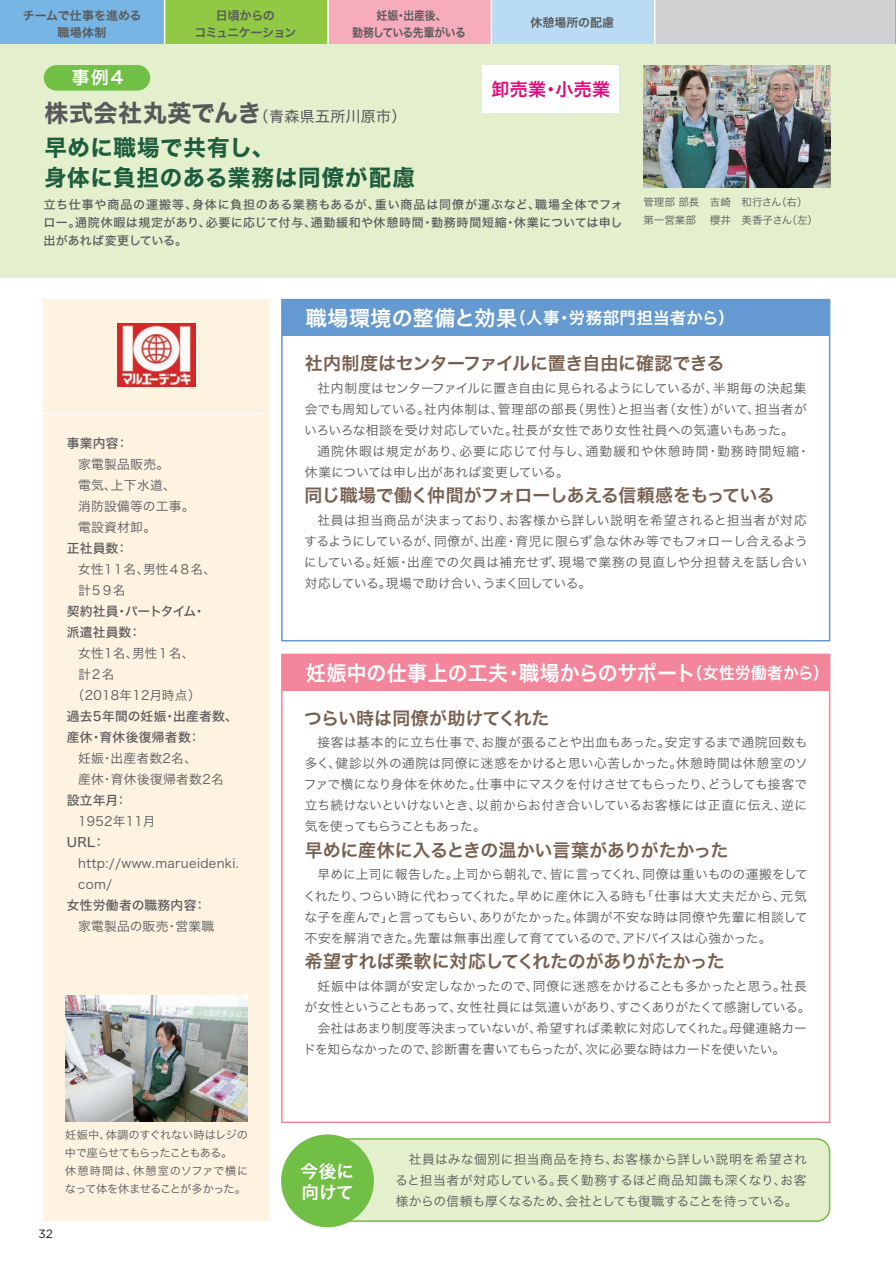
<style>
.page{position:relative;width:896px;height:1266px;background:#fff}
.page>*{position:absolute;margin:0;border:0;box-sizing:border-box;transform-origin:0 0}
.t1{font:22.5px/30px "Hira Kaku Std N W7";letter-spacing:.035em;color:#1e5e3d}
.t2{font:21px "Hira Kaku Std W6";letter-spacing:.005em;color:#fff;scale:.95 1}
.t3{font:18px "Hira Kaku Std W6";letter-spacing:-.015em;color:#775f50}
.t4{font:18px "Hira Kaku Std W6";letter-spacing:-.035em;color:#775f50}
.t5{font:18px "Hira Kaku Std W6";letter-spacing:.015em;color:#e2097a}
.t6{font:17.7px/20.9px "Hira Kaku Std W6";letter-spacing:.015em;color:#fff}
.t7{font:16.5px "Hira Kaku Std W6";letter-spacing:.025em;color:#fff}
.t8{font:15px "Hira Kaku Std W4";letter-spacing:.025em;color:#57585a}
.t9{font:12.75px/21px "Hira Kaku Std W3";letter-spacing:.005em;color:#57585a;text-align:justify}
.t10{font:12.75px/21px "Hira Kaku Std W3";letter-spacing:.025em;color:#57585a}
.t11{font:12.75px/21px "Hira Kaku Std W5";letter-spacing:.025em;color:#57585a}
.t12{font:12.75px/21px "Hira Kaku Std W3";letter-spacing:.05em;color:#57585a}
.t13{font:12.75px "Hira Kaku Std W3";letter-spacing:-.045em;color:#57585a}
.t14{font:12.75px "Hira Kaku Std W3";letter-spacing:-.015em;color:#57585a}
.t15{font:12.75px "Hira Kaku Std W3";letter-spacing:-.035em;color:#57585a}
.t16{font:12.75px/21px "Hira Kaku Std W3";letter-spacing:-.065em;color:#57585a}
.t17{font:12px/18px "Hira Kaku Std W5";letter-spacing:.025em;color:#57585a;text-align:justify}
.t18{font:12px/16.5px "Hira Kaku Std W6";letter-spacing:-.015em;color:#57585a;text-align:center}
.t19{font:12px/16.5px "Hira Kaku Std W6";letter-spacing:-.015em;color:#57585a;text-align:center;scale:.9 1}
.t20{font:12px/16.5px "Hira Kaku Std W6";letter-spacing:-.055em;color:#57585a;text-align:center}
.t21{font:12px "Gotham";color:#231f20}
.t22{font:11.25px/18px "Hira Kaku Std W3";letter-spacing:-.04em;color:#57585a}
.t23{font:10.5px/18px "Hira Kaku Std W3";color:#57585a}
.s1{font-family:"Hira Kaku Std W7";font-size:24px}
.s2{font-size:21px}
.s3{font-size:16.5px}
</style>
<div class="page">
<div style="left:0;top:0;width:895px;height:278px;background:#e3efcd"></div>
<div style="left:0;top:0;width:165px;height:44px;background:#77b6e4"></div>
<div style="left:165px;top:0;width:163px;height:44px;background:#91c844"></div>
<div style="left:328px;top:0;width:163px;height:44px;background:#f7acbb"></div>
<div style="left:491px;top:0;width:163px;height:44px;background:#b9dbf3"></div>
<div style="left:654px;top:0;width:240px;height:44px;background:#cfd0d2"></div>
<hr style="left:654px;top:0;width:1px;height:44px;background:#fff">
<hr style="left:490px;top:0;width:2px;height:44px;background:#fff">
<hr style="left:327px;top:0;width:2px;height:44px;background:#fff">
<hr style="left:164px;top:0;width:1px;height:44px;background:#fff">
<hr style="left:894px;top:0;width:1px;height:44px;background:#77b6e4">
<div style="left:482px;top:65px;width:137px;height:48px;background:#fff"></div>
<div style="left:44px;top:65px;width:106px;height:26px;background:#71bf44;border-radius:13px"></div>
<img style="left:643px;top:65px;width:187px;height:122px">
<div style="left:327px;top:1138px;width:502px;height:83px;background:#e3efcd;border-radius:13px"></div>
<div style="left:327px;top:1138px;width:503px;height:83px;border:2px solid #71bf44;border-radius:13px"></div>
<div style="left:282px;top:299px;width:547px;height:37px;background:#6599d1"></div>
<div style="left:282px;top:654px;width:547px;height:37px;background:#f3869a"></div>
<div style="left:44px;top:299px;width:225px;height:922px;background:#fef2e1"></div>
<hr style="left:43px;top:412px;width:225px;height:2px;background:#fff">
<div style="left:282px;top:1135px;width:91px;height:91px;background:#71bf44;border-radius:50%"></div>
<div style="left:281px;top:1134px;width:93px;height:93px;border:2px solid #71bf44;border-radius:50%"></div>
<img style="left:118px;top:323px;width:77px;height:64px">
<img style="left:65px;top:995px;width:182px;height:126px">
<p class="t18" style="left:23px;top:8px;width:120px">チームで仕事を進める職場体制</p>
<p class="t20" style="left:194px;top:8px;width:103px">日頃からの<br>コミュニケーション</p>
<p class="t19" style="left:352px;top:8px;width:128px">妊娠・出産後、<br>勤務している先輩がいる</p>
<p class="t18" style="left:530px;top:14px;width:85px">休憩場所の配慮</p>
<h3 class="t6" style="left:72px;top:68px;width:53px">事例4</h3>
<p class="t8" style="left:44px;top:105px;width:364px"><span class="s1">株式会社丸英でんき</span>（青森県五所川原市）</p>
<h1 class="t1" style="left:44px;top:133px;width:372px">早めに職場で共有し、<br>身体に負担のある業務は同僚が配慮</h1>
<h3 class="t5" style="left:491px;top:75px;width:120px">卸売業・小売業</h3>
<p class="t17" style="left:43px;top:196px;width:581px">立ち仕事や商品の運搬等、身体に負担のある業務もあるが、重い商品は同僚が運ぶなど、職場全体でフォロー。通院休暇は規定があり、必要に応じて付与、通勤緩和や休憩時間・勤務時間短縮・休業については申し出があれば変更している。</p>
<p class="t23" style="left:643px;top:192px;width:176px">管理部 部長　吉崎　和行さん（右）第一営業部 　櫻井　美香子さん（左）</p>
<p class="t11" style="left:67px;top:432px;width:63px">事業内容：</p>
<p class="t10" style="left:78px;top:453px;width:118px">家電製品販売。<br>電気、上下水道、<br>消防設備等の工事。電設資材卸。</p>
<p class="t11" style="left:67px;top:537px;width:63px">正社員数：</p>
<p class="t16" style="left:78px;top:558px;width:140px">女性1１名、男性４８名、計５９名</p>
<p class="t11" style="left:67px;top:600px;width:140px">契約社員・パートタイム・派遣社員数：</p>
<p class="t9" style="left:78px;top:642px;width:118px">女性1名、男性１名、</p>
<p class="t9" style="left:78px;top:663px;width:38px">計２名</p>
<p class="t10" style="left:72px;top:684px;width:131px">（2018年12月時点）</p>
<p class="t11" style="left:67px;top:705px;width:173px">過去5年間の妊娠・出産者数、産休・育休後復帰者数：</p>
<p class="t10" style="left:78px;top:747px;width:147px">妊娠・出産者数2名、<br>産休・育休後復帰者数2名</p>
<p class="t11" style="left:67px;top:789px;width:62px">設立年月：</p>
<p class="t10" style="left:78px;top:810px;width:79px">1952年11月</p>
<p class="t11" style="left:67px;top:831px;width:40px">URL：</p>
<p class="t10" style="left:78px;top:852px;width:162px">http://www.marueidenki. com/</p>
<p class="t11" style="left:67px;top:894px;width:141px">女性労働者の職務内容：</p>
<p class="t10" style="left:78px;top:915px;width:138px">家電製品の販売・営業職</p>
<p class="t22" style="left:65px;top:1125px;width:185px">妊娠中、体調のすぐれない時はレジの中で座らせてもらったこともある。<br>休憩時間は、休憩室のソファで横になって体を休ませることが多かった。</p>
<p class="t21" style="left:38px;top:1225px;width:16px">32</p>
<p class="t7" style="left:306px;top:305px;width:430px"><span class="s2">職場環境の整備と効果</span>（人事・労務部門担当者から）</p>
<h3 class="t3" style="left:305px;top:349px;width:421px">社内制度はセンターファイルに置き自由に確認できる</h3>
<p class="t9" style="left:304px;top:377px;width:504px;text-indent:13px">社内制度はセンターファイルに置き自由に見られるようにしているが、半期毎の決起集会でも周知している。社内体制は、管理部の部長（男性）と担当者（女性）がいて、担当者がいろいろな相談を受け対応していた。社長が女性であり女性社員への気遣いもあった。</p>
<p class="t12" style="left:305px;top:440px;width:506px;text-indent:13px">通院休暇は規定があり、必要に応じて付与し、通勤緩和や休憩時間・勤務時間短縮・休業については申し出があれば変更している。</p>
<h3 class="t4" style="left:304px;top:481px;width:471px">同じ職場で働く仲間がフォローしあえる信頼感をもっている</h3>
<p class="t9" style="left:304px;top:509px;width:505px;text-indent:13px">社員は担当商品が決まっており、お客様から詳しい説明を希望されると担当者が対応するようにしているが、同僚が、出産・育児に限らず急な休み等でもフォローし合えるようにしている。妊娠・出産での欠員は補充せず、現場で業務の見直しや分担替えを話し合い対応している。現場で助け合い、うまく回している。</p>
<h2 class="t2" style="left:306px;top:656px;width:552px">妊娠中の仕事上の工夫・職場からのサポート<span class="s3">（女性労働者から）</span></h2>
<h3 class="t3" style="left:304px;top:704px;width:247px">つらい時は同僚が助けてくれた</h3>
<p class="t9" style="left:304px;top:732px;width:505px;text-indent:14px">接客は基本的に立ち仕事で、お腹が張ることや出血もあった。安定するまで通院回数も多く、健診以外の通院は同僚に迷惑をかけると思い心苦しかった。休憩時間は休憩室のソファで横になり身体を休めた。仕事中にマスクを付けさせてもらったり、どうしても接客で立ち続けないといけないとき、以前からお付き合いしているお客様には正直に伝え、逆に気を使ってもらうこともあった。</p>
<h3 class="t3" style="left:305px;top:836px;width:425px">早めに産休に入るときの温かい言葉がありがたかった</h3>
<p class="t9" style="left:303px;top:864px;width:506px;text-indent:14px">早めに上司に報告した。上司から朝礼で、皆に言ってくれ、同僚は重いものの運搬をしてくれたり、つらい時に代わってくれた。早めに産休に入る時も「仕事は大丈夫だから、元気な子を産んで」と言ってもらい、ありがたかった。体調が不安な時は同僚や先輩に相談して不安を解消できた。先輩は無事出産して育てているので、アドバイスは心強かった。</p>
<h3 class="t3" style="left:305px;top:947px;width:421px">希望すれば柔軟に対応してくれたのがありがたかった</h3>
<p class="t9" style="left:317px;top:975px;width:491px">妊娠中は体調が安定しなかったので、同僚に迷惑をかけることも多かったと思う。社長</p>
<p class="t13" style="left:304px;top:997px;width:507px">が女性ということもあって、女性社員には気遣いがあり、すごくありがたくて感謝している。</p>
<p class="t14" style="left:317px;top:1018px;width:491px">会社はあまり制度等決まっていないが、希望すれば柔軟に対応してくれた。母健連絡カー</p>
<p class="t15" style="left:303px;top:1039px;width:483px">ドを知らなかったので、診断書を書いてもらったが、次に必要な時はカードを使いたい。</p>
<h3 class="t6" style="left:300px;top:1160px;width:55px">今後に向けて</h3>
<p class="t9" style="left:395px;top:1148px;width:413px;text-indent:13px">社員はみな個別に担当商品を持ち、お客様から詳しい説明を希望されると担当者が対応している。長く勤務するほど商品知識も深くなり、お客様からの信頼も厚くなるため、会社としても復職することを待っている。</p>
</div>
